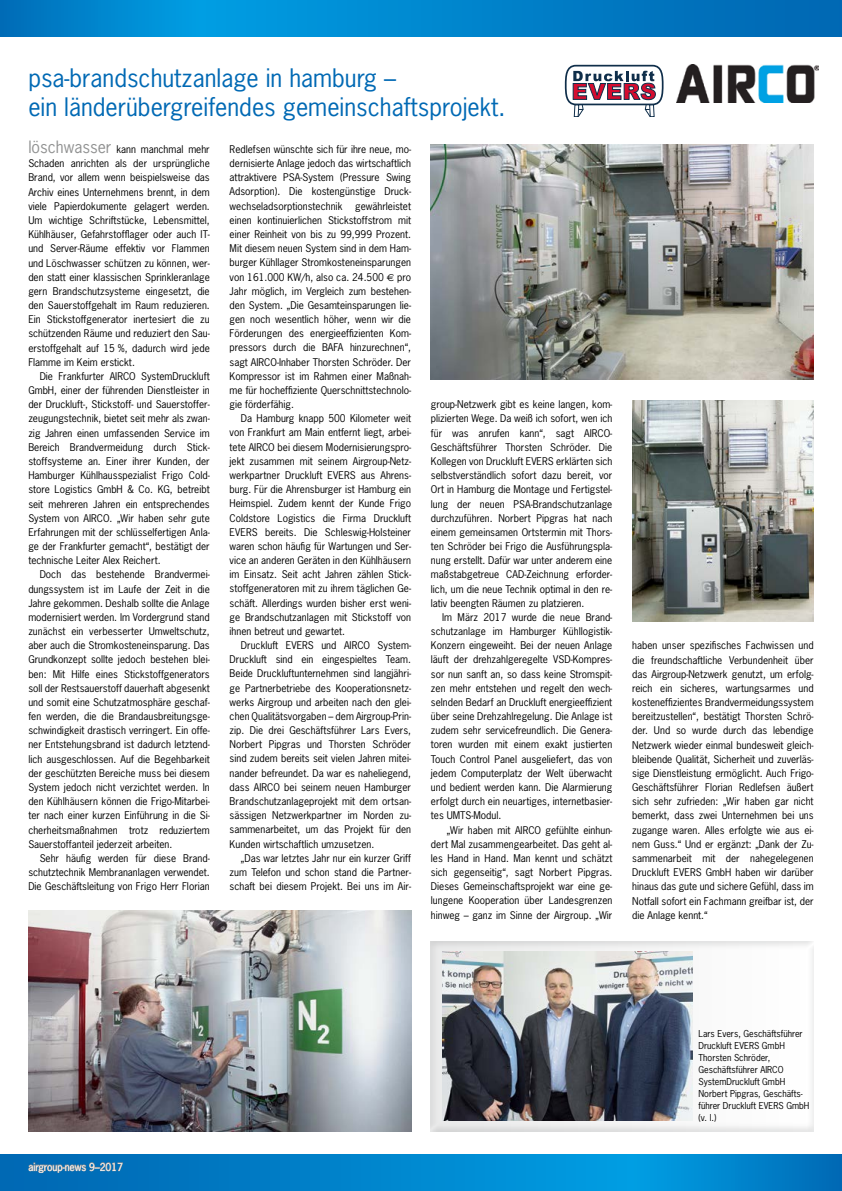
<style>
.page{position:relative;width:842px;height:1191px;background:#fff}
.page>*{position:absolute;margin:0;border:0;box-sizing:border-box;transform-origin:0 0}
.t1{font:24px/28.8px "News Gothic";color:#0069b4}
.t2{font:10px/14.2px "News Gothic";color:#000;text-align:justify}
.t3{font:10px "News Gothic";color:#fff}
.t4{font:9px/12px "News Gothic";color:#000}
.s1{font-size:16px;color:#919292}
.s2{font-family:"Euro Sans"}
</style>
<div class="page">
<svg style="left:0;top:0;width:842px;height:37px;background:#0081ca"></svg>
<img style="left:431px;top:145px;width:383px;height:235px">
<img style="left:632px;top:400px;width:182px;height:221px">
<img style="left:28px;top:910px;width:383px;height:221px">
<img style="left:431px;top:941px;width:383px;height:190px">
<img style="left:442px;top:951px;width:250px;height:169px">
<img style="left:677px;top:65px;width:141px;height:38px">
<svg style="left:565px;top:65px;width:98px;height:52px"></svg>
<svg style="left:0;top:1154px;width:842px;height:37px;background:#0082ca"></svg>
<svg style="left:28px;top:1161px;width:95px;height:13px"></svg>
<h1 class="t1" style="left:28px;top:64px;width:479px">psa-brandschutzanlage in hamburg –<br>ein länderübergreifendes gemeinschaftsprojekt.</h1>
<p class="t2" style="left:28px;top:142px;width:183px"><span class="s1">löschwasser</span> kann manchmal mehr Schaden anrichten als der ursprüngliche Brand, vor allem wenn beispielsweise das Archiv eines Unternehmens brennt, in dem viele Papierdokumente gelagert werden.<br>Um wichtige Schriftstücke, Lebensmittel, Kühlhäuser, Gefahrstofflager oder auch IT&shy;und Server-Räume effektiv vor Flammen und Löschwasser schützen zu können, wer&shy;den statt einer klassischen Sprinkleranlage gern Brandschutzsysteme eingesetzt, die den Sauerstoffgehalt im Raum reduzieren.<br>Ein Stickstoffgenerator inertesiert die zu schützenden Räume und reduziert den Sau&shy;erstoffgehalt auf 15 %, dadurch wird jede Flamme im Keim erstickt.</p>
<p class="t2" style="left:28px;top:369px;width:183px;text-indent:11px">Die Frankfurter AIRCO SystemDruckluft GmbH, einer der führenden Dienstleister in der Druckluft-, Stickstoff- und Sauerstoffer&shy;zeugungstechnik, bietet seit mehr als zwan&shy;zig Jahren einen umfassenden Service im Bereich Brandvermeidung durch Stick&shy;stoffsysteme an. Einer ihrer Kunden, der Hamburger Kühlhausspezialist Frigo Cold&shy;store Logistics GmbH &amp; Co. KG, betreibt seit mehreren Jahren ein entsprechendes System von AIRCO. „Wir haben sehr gute Erfahrungen mit der schlüsselfertigen Anla&shy;ge der Frankfurter gemacht“, bestätigt der technische Leiter Alex Reichert.</p>
<p class="t2" style="left:28px;top:567px;width:183px;text-indent:11px">Doch das bestehende Brandvermei&shy;dungssystem ist im Laufe der Zeit in die Jahre gekommen. Deshalb sollte die Anlage modernisiert werden. Im Vordergrund stand zunächst ein verbesserter Umweltschutz, aber auch die Stromkosteneinsparung. Das Grundkonzept sollte jedoch bestehen blei&shy;ben: Mit Hilfe eines Stickstoffgenerators soll der Restsauerstoff dauerhaft abgesenkt und somit eine Schutzatmosphäre geschaf&shy;fen werden, die die Brandausbreitungsge&shy;schwindigkeit drastisch verringert. Ein offe&shy;ner Entstehungsbrand ist dadurch letztend&shy;lich ausgeschlossen. Auf die Begehbarkeit der geschützten Bereiche muss bei diesem System jedoch nicht verzichtet werden. In den Kühlhäusern können die Frigo-Mitarbei&shy;ter nach einer kurzen Einführung in die Si&shy;cherheitsmaßnahmen trotz reduziertem Sauerstoffanteil jederzeit arbeiten.</p>
<p class="t2" style="left:28px;top:851px;width:183px;text-indent:11px">Sehr häufig werden für diese Brand&shy;schutztechnik Membrananlagen verwendet.<br>Die Geschäftsleitung von Frigo Herr Florian</p>
<p class="t2" style="left:230px;top:142px;width:183px">Redlefsen wünschte sich für ihre neue, mo&shy;dernisierte Anlage jedoch das wirtschaftlich attraktivere PSA-System (Pres sure Swing Adsorption). Die kostengünstige Druck&shy;wechseladsorptionstechnik</p>
<p class="t2" style="left:230px;top:199px;width:183px;text-indent:126px">gewährleistet einen kontinuierlichen Stickstoffstrom mit einer Reinheit von bis zu 99,999 Prozent.<br>Mit diesem neuen System sind in dem Ham&shy;burger Kühllager Stromkosten einsparungen von 161.000 KW/h, also ca. 24.500 <span class="s2">€</span> pro Jahr möglich, im Vergleich zum bestehen&shy;den System. „Die Gesamteinsparungen lie&shy;gen noch wesentlich höher, wenn wir die Förderungen des energieeffizienten Kom&shy;pressors durch die BAFA hinzurechnen“, sagt AIRCO-Inhaber Thorsten Schröder. Der Kompressor ist im Rahmen einer Maßnah&shy;me für hocheffiziente Querschnittstechnolo&shy;gie förderfähig.</p>
<p class="t2" style="left:230px;top:411px;width:183px;text-indent:11px">Da Hamburg knapp 500 Kilometer weit von Frankfurt am Main entfernt liegt, arbei&shy;tete AIRCO bei diesem Modernisierungspro&shy;jekt zusammen mit seinem Airgroup-Netz&shy;werkpartner Druckluft EVERS aus Ahrens&shy;burg. Für die Ahrensburger ist Hamburg ein Heimspiel. Zudem kennt der Kunde Frigo Coldstore Logistics die Firma Druckluft EVERS bereits. Die Schleswig-Holsteiner waren schon häufig für Wartungen und Ser&shy;vice an anderen Geräten in den Kühlhäusern im Einsatz. Seit acht Jahren zählen Stick&shy;stoffgeneratoren mit zu ihrem täglichen Ge&shy;schäft. Allerdings wurden bisher erst weni&shy;ge Brandschutzanlagen mit Stickstoff von ihnen betreut und gewartet.</p>
<p class="t2" style="left:230px;top:638px;width:183px;text-indent:11px">Druckluft EVERS und AIRCO System-Druckluft sind ein eingespieltes Team.<br>Beide Druckluftunternehmen sind langjähri&shy;ge Partnerbetriebe des Kooperationsnetz&shy;werks Air group und arbeiten nach den glei&shy;chen Qua litätsvorgaben – dem Airgroup-Prin&shy;zip. Die drei Geschäftsführer Lars Evers, Norbert Pipgras und Thorsten Schröder sind zudem bereits seit vielen Jahren mitei&shy;nander befreundet. Da war es naheliegend, dass AIRCO bei seinem neuen Hamburger Brandschutzanlageprojekt mit dem ortsan&shy;sässigen Netzwerkpartner im Norden zu&shy;sammenarbeitet, um das Projekt für den Kunden wirtschaftlich umzusetzen.</p>
<p class="t2" style="left:230px;top:850px;width:183px;text-indent:11px">„Das war letztes Jahr nur ein kurzer Griff zum Telefon und schon stand die Partner&shy;schaft bei diesem Projekt. Bei uns im Air-</p>
<p class="t2" style="left:431px;top:397px;width:183px">group-Netzwerk gibt es keine langen, kom&shy;plizierten Wege. Da weiß ich sofort, wen ich für was anrufen kann“, sagt AIRCO-Geschäftsführer Thorsten Schröder. Die Kollegen von Druckluft EVERS erklärten sich selbstverständlich sofort dazu bereit, vor Ort in Hamburg die Montage und Fertigstel&shy;lung der neuen PSA-Brandschutzanlage durchzuführen. Norbert Pipgras hat nach einem gemeinsamen Ortstermin mit Thors&shy;ten Schröder bei Frigo die Ausführungspla&shy;nung erstellt. Dafür war unter anderem eine maßstabgetreue CAD-Zeichnung erforder&shy;lich, um die neue Technik optimal in den re&shy;lativ beengten Räumen zu platzieren.</p>
<p class="t2" style="left:431px;top:610px;width:183px;text-indent:11px">Im März 2017 wurde die neue Brand&shy;schutzanlage im Hamburger Kühllogistik-Konzern eingeweiht. Bei der neuen Anlage läuft der drehzahlgeregelte VSD-Kompres&shy;sor nun sanft an, so dass keine Stromspit&shy;zen mehr entstehen und regelt den wech&shy;selnden Bedarf an Druckluft energieeffizient über seine Drehzahlregelung. Die Anlage ist zudem sehr servicefreundlich. Die Genera&shy;toren wurden mit einem exakt justierten Touch Control Panel ausgeliefert, das von jedem Computerplatz der Welt überwacht und bedient werden kann. Die Alarmierung erfolgt durch ein neuartiges, internetbasier&shy;tes UMTS-Modul.</p>
<p class="t2" style="left:431px;top:822px;width:183px;text-indent:16px">„Wir haben mit AIRCO gefühlte einhun&shy;dert Mal zusammengearbeitet. Das geht al&shy;les Hand in Hand. Man kennt und schätzt sich gegenseitig“, sagt Norbert Pipgras.<br>Dieses Gemeinschaftsprojekt war eine ge&shy;lungene Kooperation über Landesgrenzen hinweg – ganz im Sinne der Airgroup. „Wir</p>
<p class="t2" style="left:632px;top:638px;width:183px">haben unser spezifisches Fachwissen und die freundschaftliche Verbundenheit über das Airgroup-Netzwerk genutzt, um erfolg&shy;reich ein sicheres, wartungsarmes und kosten effizientes Brandvermeidungssystem bereitzustellen“, bestätigt Thorsten Schrö&shy;der. Und so wurde durch das lebendige Netzwerk wieder einmal bundesweit gleich&shy;bleibende Qualität, Sicherheit und zuverläs&shy;sige Dienstleistung ermöglicht. Auch Frigo-Geschäftsführer Florian Redlefsen äußert sich sehr zufrieden: „Wir haben gar nicht bemerkt, dass zwei Unternehmen bei uns zugange waren. Alles erfolgte wie aus ei&shy;nem Guss.“ Und er ergänzt: „Dank der Zu&shy;sammenarbeit mit der nahegelegenen Druckluft EVERS GmbH haben wir darüber hinaus das gute und sichere Gefühl, dass im Notfall sofort ein Fachmann greifbar ist, der die Anlage kennt.“</p>
<p class="t3" style="left:28px;top:1160px;width:96px">airgroup-news 9–2017</p>
<p class="t4" style="left:698px;top:1027px;width:112px">Lars Evers, Geschäftsführer<br>Druckluft EVERS GmbH<br>Thorsten Schröder,<br>Geschäftsführer AIRCO<br>SystemDruckluft GmbH<br>Norbert Pipgras, Geschäfts&shy;führer Druckluft EVERS GmbH (v. l.)</p>
</div>
